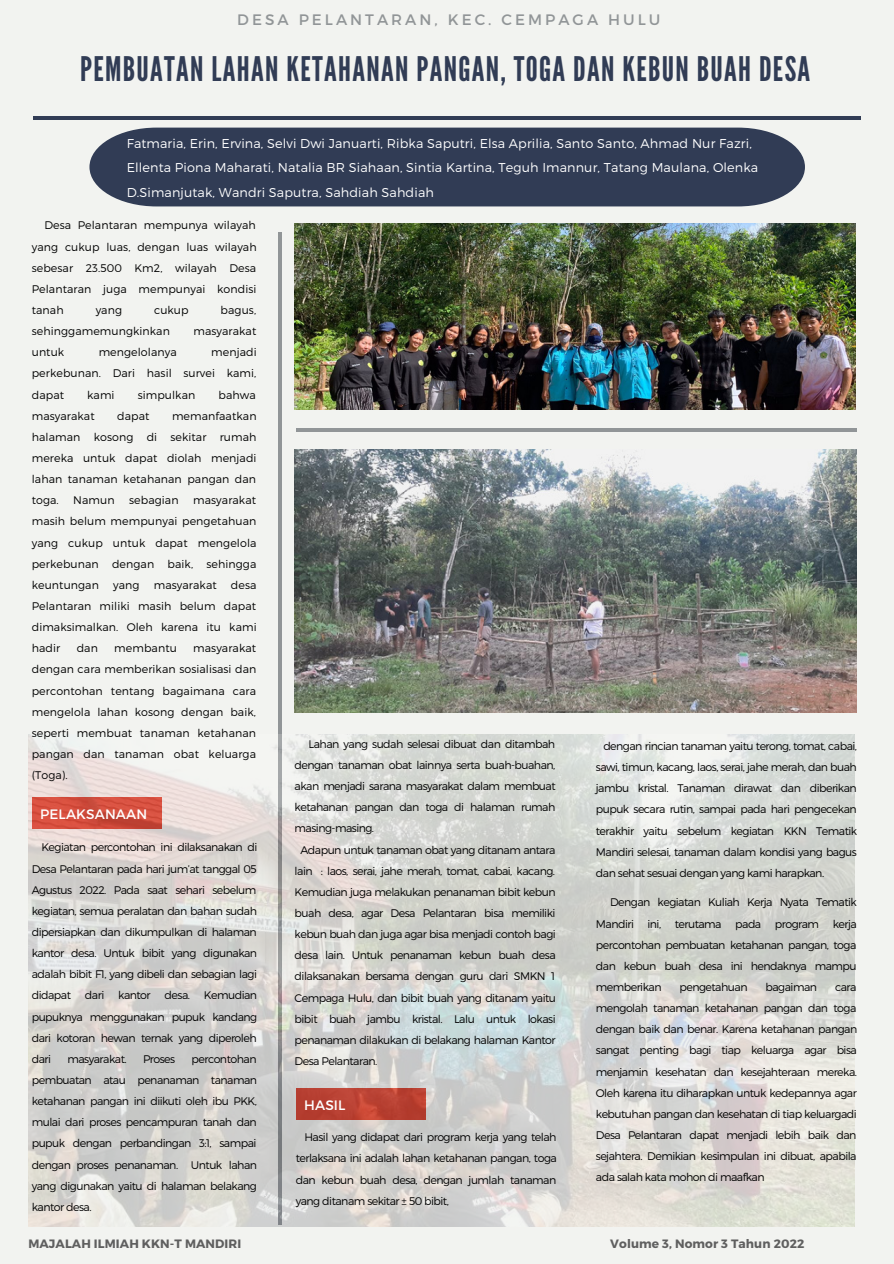
<style>
.page{position:relative;width:894px;height:1264px;background:#fff}
.page>*{position:absolute;margin:0;border:0;box-sizing:border-box;transform-origin:0 0}
.t1{font:33.75px "League Gothic";letter-spacing:.04em;color:#313c55}
.t2{font:15.15px "Montserrat";letter-spacing:.2em;color:#919597}
.t3{font:13.65px "Montserrat";letter-spacing:.01em;color:#fff}
.t4{font:300 12.75px/24.5px "Montserrat";letter-spacing:.01em;color:#fff}
.t5{font:700 12.15px "Montserrat";letter-spacing:.01em;color:#5f5f5f}
.t6{font:300 11.1px/21.1px "Montserrat";letter-spacing:-.05em;color:#000;text-align:justify}
.t7{font:300 11.1px "Montserrat";letter-spacing:.005em;color:#000}
</style>
<div class="page">
<div style="left:0;top:0;width:893px;height:1263px;background:#f2f3f0"></div>
<hr style="left:33px;top:117px;width:827px;height:3px;background:#313c55">
<img style="left:295px;top:223px;width:559px;height:186px">
<hr style="left:278px;top:232px;width:4px;height:993px;background:#919597">
<img style="left:294px;top:450px;width:562px;height:262px">
<hr style="left:296px;top:428px;width:559px;height:3px;background:#919597">
<div style="left:89px;top:128px;width:715px;height:78px;background:#313c55"></div>
<img style="left:28px;top:734px;width:826px;height:492px">
<h2 class="t2" style="left:237px;top:9px;width:424px">DESA PELANTARAN, KEC. CEMPAGA HULU</h2>
<h1 class="t1" style="left:80px;top:49px;width:731px">PEMBUATAN LAHAN KETAHANAN PANGAN, TOGA DAN KEBUN BUAH DESA</h1>
<p class="t4" style="left:127px;top:130px;width:633px">Fatmaria, Erin, Ervina, Selvi Dwi Januarti, Ribka Saputri, Elsa Aprilia, Santo Santo, Ahmad Nur Fazri,<br>Ellenta Piona Maharati, Natalia BR Siahaan, Sintia Kartina, Teguh Imannur, Tatang Maulana, Olenka<br>D.Simanjutak, Wandri Saputra, Sahdiah Sahdiah</p>
<p class="t6" style="left:32px;top:214px;width:226px;text-indent:13px">Desa Pelantaran mempunya wilayah yang cukup luas, dengan luas wilayah sebesar 23.500 Km2, wilayah Desa Pelantaran juga mempunyai kondisi tanah</p>
<p class="t6" style="left:96px;top:299px;width:28px">yang</p>
<p class="t6" style="left:154px;top:299px;width:36px">cukup</p>
<p class="t6" style="left:220px;top:299px;width:37px">bagus,</p>
<p class="t7" style="left:32px;top:324px;width:140px">sehinggamemungkinkan</p>
<p class="t7" style="left:193px;top:324px;width:64px">masyarakat</p>
<p class="t6" style="left:32px;top:341px;width:34px">untuk</p>
<p class="t7" style="left:99px;top:345px;width:80px">mengelolanya</p>
<p class="t6" style="left:32px;top:341px;width:226px;text-indent:179px">menjadi perkebunan. Dari hasil survei kami, dapat</p>
<p class="t6" style="left:87px;top:383px;width:29px">kami</p>
<p class="t7" style="left:138px;top:387px;width:59px">simpulkan</p>
<p class="t6" style="left:218px;top:383px;width:39px">bahwa</p>
<p class="t7" style="left:32px;top:408px;width:64px">masyarakat</p>
<p class="t6" style="left:117px;top:404px;width:34px">dapat</p>
<p class="t6" style="left:32px;top:404px;width:226px;text-indent:140px">memanfaatkan halaman kosong di sekitar rumah mereka untuk dapat diolah menjadi lahan tanaman ketahanan pangan dan toga.</p>
<p class="t6" style="left:32px;top:489px;width:226px;text-indent:161px">masyarakat masih belum mempunyai pengetahuan yang cukup untuk dapat mengelola perkebunan dengan baik, sehingga keuntungan</p>
<p class="t6" style="left:73px;top:489px;width:43px">Namun</p>
<p class="t7" style="left:129px;top:493px;width:51px">sebagian</p>
<p class="t6" style="left:32px;top:573px;width:226px;text-indent:199px">desa Pelantaran miliki masih belum dapat dimaksimalkan. Oleh karena itu kami hadir</p>
<p class="t6" style="left:113px;top:573px;width:28px">yang</p>
<p class="t7" style="left:154px;top:577px;width:64px">masyarakat</p>
<p class="t6" style="left:32px;top:637px;width:226px;text-indent:161px">masyarakat dengan cara memberikan sosialisasi dan percontohan tentang bagaimana cara mengelola lahan kosong dengan baik, seperti membuat tanaman ketahanan pangan dan tanaman obat keluarga (Toga).</p>
<p class="t6" style="left:77px;top:637px;width:23px">dan</p>
<p class="t7" style="left:114px;top:641px;width:64px">membantu</p>
<p class="t3" style="left:40px;top:804px;width:108px">PELAKSANAAN</p>
<p class="t6" style="left:32px;top:836px;width:227px;text-indent:10px">Kegiatan percontohan ini dilaksanakan di Desa Pelantaran pada hari jum’at tanggal 05<br>Agustus 2022. Pada saat sehari sebelum kegiatan, semua peralatan dan bahan sudah dipersiapkan dan dikumpulkan di halaman kantor desa. Untuk bibit yang digunakan adalah bibit F1, yang dibeli dan sebagian lagi didapat</p>
<p class="t6" style="left:32px;top:984px;width:227px;text-indent:172px">Kemudian pupuknya menggunakan pupuk kandang dari kotoran hewan ternak yang diperoleh dari</p>
<p class="t6" style="left:85px;top:984px;width:21px">dari</p>
<p class="t6" style="left:118px;top:984px;width:34px">kantor</p>
<p class="t6" style="left:165px;top:984px;width:27px">desa.</p>
<p class="t6" style="left:32px;top:1047px;width:227px;text-indent:160px">percontohan pembuatan atau penanaman tanaman ketahanan pangan ini diikuti oleh ibu PKK, mulai dari proses pencampuran tanah dan pupuk dengan perbandingan 3:1, sampai dengan proses penanaman. Untuk lahan yang digunakan yaitu di halaman belakang kantor desa.</p>
<p class="t6" style="left:67px;top:1047px;width:61px">masyarakat.</p>
<p class="t6" style="left:143px;top:1047px;width:34px">Proses</p>
<p class="t5" style="left:28px;top:1235px;width:214px">MAJALAH ILMIAH KKN-T MANDIRI</p>
<p class="t6" style="left:308px;top:732px;width:248px">Lahan yang sudah selesai dibuat dan ditambah</p>
<p class="t6" style="left:294px;top:753px;width:262px">dengan tanaman obat lainnya serta buah-buahan,</p>
<p class="t6" style="left:294px;top:775px;width:262px">akan menjadi sarana masyarakat dalam membuat</p>
<p class="t6" style="left:294px;top:796px;width:262px">ketahanan pangan dan toga di halaman rumah</p>
<p class="t6" style="left:294px;top:817px;width:81px">masing-masing.</p>
<p class="t6" style="left:300px;top:838px;width:256px">Adapun untuk tanaman obat yang ditanam antara</p>
<p class="t6" style="left:294px;top:859px;width:262px">lain : laos, serai, jahe merah, tomat, cabai, kacang.</p>
<p class="t6" style="left:294px;top:880px;width:262px">Kemudian juga melakukan penanaman bibit kebun</p>
<p class="t6" style="left:294px;top:901px;width:262px">buah desa, agar Desa Pelantaran bisa memiliki</p>
<p class="t6" style="left:294px;top:923px;width:263px">kebun buah dan juga agar bisa menjadi contoh bagi</p>
<p class="t6" style="left:294px;top:944px;width:262px">desa lain. Untuk penanaman kebun buah desa</p>
<p class="t6" style="left:294px;top:965px;width:262px">dilaksanakan bersama dengan guru dari SMKN 1</p>
<p class="t6" style="left:294px;top:986px;width:263px">Cempaga Hulu, dan bibit buah yang ditanam yaitu</p>
<p class="t6" style="left:294px;top:1007px;width:262px">bibit buah jambu kristal. Lalu untuk lokasi</p>
<p class="t6" style="left:294px;top:1028px;width:262px">penanaman dilakukan di belakang halaman Kantor</p>
<p class="t6" style="left:294px;top:1049px;width:84px">Desa Pelantaran.</p>
<p class="t3" style="left:304px;top:1096px;width:43px">HASIL</p>
<p class="t6" style="left:296px;top:1126px;width:262px;text-indent:9px">Hasil yang didapat dari program kerja yang telah terlaksana ini adalah lahan ketahanan pangan, toga dan kebun buah desa, dengan jumlah tanaman yang ditanam sekitar ± 50 bibit,</p>
<p class="t6" style="left:595px;top:735px;width:263px;text-indent:7px">dengan rincian tanaman yaitu terong, tomat, cabai, sawi, timun, kacang, laos, serai, jahe merah, dan buah jambu kristal. Tanaman dirawat dan diberikan pupuk secara rutin, sampai pada hari pengecekan terakhir yaitu sebelum kegiatan KKN Tematik Mandiri selesai, tanaman dalam kondisi yang bagus dan sehat sesuai dengan yang kami harapkan.</p>
<p class="t6" style="left:595px;top:891px;width:262px;text-indent:14px">Dengan kegiatan Kuliah Kerja Nyata Tematik Mandiri ini, terutama pada program kerja percontohan pembuatan ketahanan pangan, toga dan kebun buah desa ini hendaknya mampu memberikan</p>
<p class="t6" style="left:679px;top:975px;width:70px">pengetahuan</p>
<p class="t6" style="left:765px;top:975px;width:53px">bagaiman</p>
<p class="t6" style="left:595px;top:975px;width:263px;text-indent:239px">cara mengolah tanaman ketahanan pangan dan toga dengan baik dan benar. Karena ketahanan pangan sangat penting bagi tiap keluarga agar bisa menjamin kesehatan dan kesejahteraan mereka.<br>Oleh karena itu diharapkan untuk kedepannya agar kebutuhan pangan dan kesehatan di tiap keluargadi Desa Pelantaran dapat menjadi lebih baik dan sejahtera. Demikian kesimpulan ini dibuat, apabila ada salah kata mohon di maafkan</p>
<p class="t5" style="left:610px;top:1235px;width:195px">Volume 3, Nomor 3 Tahun 2022</p>
</div>
